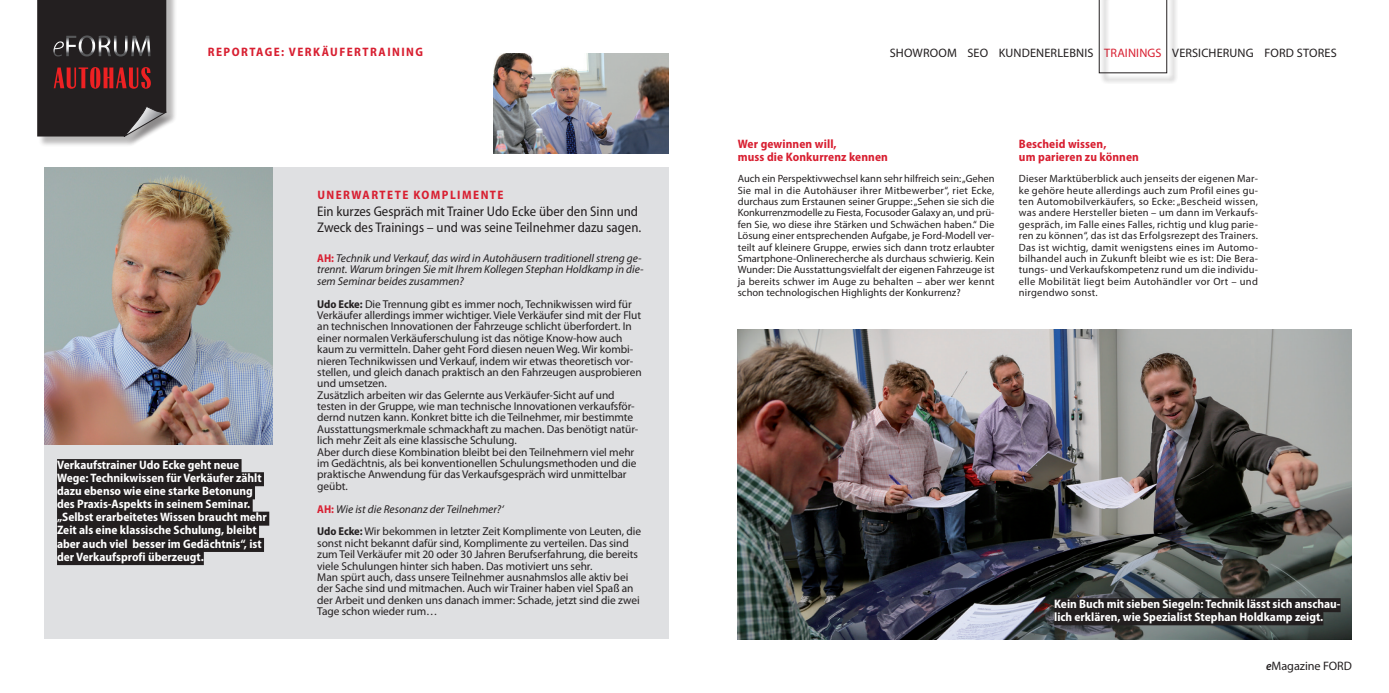
<style>
.page{position:relative;width:1389px;height:693px;background:#fff}
.page>*{position:absolute;margin:0;border:0;box-sizing:border-box;transform-origin:0 0}
.t1{font:semi-condensed 14px/15.8px "Myriad Pro";color:#231f20}
.t2{font:700 semi-condensed 12.25px/13.1px "Myriad Pro";color:#fff}
.t3{font:700 semi-condensed 12.25px/13.1px "Myriad Pro";letter-spacing:.01em;color:#d81f31}
.t4{font:12.25px "Myriad Pro";letter-spacing:.01em;color:#231f20}
.t5{font:700 semi-condensed 12.25px "Myriad Pro";letter-spacing:.12em;color:#d81f31}
.t6{font:11.38px/11.4px "Myriad Pro";letter-spacing:-.005em;color:#231f20}
.t7{font:italic 11.38px/11.4px "Myriad Pro";color:#231f20}
.t8{font:10.5px/11.4px "Myriad Pro";letter-spacing:.015em;color:#231f20;text-align:justify}
.s1{color:#d81f31}
.s2{font-weight:700;font-style:normal;font-stretch:semi-condensed;color:#d81f31}
.s3{font-weight:700;font-stretch:semi-condensed}
.s4{font-weight:700;font-stretch:semi-condensed;color:#d81f31}
.s5{font-style:italic}
.s6{font-weight:600;font-style:italic;font-stretch:semi-condensed}
</style>
<div class="page">
<div style="left:39px;top:0;width:138px;height:147px;background:#231f20;opacity:.31"></div>
<div style="left:126px;top:108px;width:51px;height:39px;background:#231f20;opacity:.31"></div>
<svg style="left:37px;top:0;width:132px;height:137px;background:#3b2d2e"></svg>
<img style="left:738px;top:329px;width:614px;height:309px">
<div style="left:1054px;top:597px;width:287px;height:14px;background:#231f20"></div>
<div style="left:1054px;top:610px;width:269px;height:14px;background:#231f20"></div>
<div style="left:1100px;top:0;width:78px;height:84px;background:#231f20;opacity:.75"></div>
<svg style="left:1099px;top:0;width:68px;height:73px"></svg>
<div style="left:44px;top:167px;width:625px;height:471px;background:#dfe0e2"></div>
<img style="left:44px;top:167px;width:229px;height:277px">
<div style="left:57px;top:458px;width:185px;height:14px;background:#231f20"></div>
<div style="left:57px;top:472px;width:207px;height:14px;background:#231f20"></div>
<div style="left:57px;top:485px;width:198px;height:14px;background:#231f20"></div>
<div style="left:57px;top:498px;width:196px;height:14px;background:#231f20"></div>
<div style="left:57px;top:511px;width:212px;height:14px;background:#231f20"></div>
<div style="left:57px;top:524px;width:202px;height:14px;background:#231f20"></div>
<div style="left:57px;top:537px;width:207px;height:14px;background:#231f20"></div>
<div style="left:57px;top:550px;width:147px;height:14px;background:#231f20"></div>
<img style="left:494px;top:54px;width:175px;height:99px">
<p class="t5" style="left:208px;top:45px;width:217px">REPORTAGE: VERKÄUFERTRAINING</p>
<p class="t4" style="left:890px;top:46px;width:449px">SHOWROOM SEO KUNDENERLEBNIS <span class="s1">TRAININGS</span> VERSICHERUNG FORD STORES</p>
<p class="t2" style="left:57px;top:458px;width:211px">Verkaufstrainer Udo Ecke geht neue Wege: Technikwissen für Verkäufer zählt dazu ebenso wie eine starke Betonung des Praxis-Aspekts in seinem Seminar. „Selbst erarbeitetes Wissen braucht mehr Zeit als eine klassische Schulung, bleibt aber auch viel besser im Gedächtnis“, ist der Verkaufsprofi überzeugt.</p>
<p class="t5" style="left:317px;top:188px;width:188px">UNERWARTETE KOMPLIMENTE</p>
<p class="t1" style="left:317px;top:204px;width:326px">Ein kurzes Gespräch mit Trainer Udo Ecke über den Sinn und<br>Zweck des Trainings – und was seine Teilnehmer dazu sagen.</p>
<p class="t7" style="left:317px;top:252px;width:328px"><span class="s2">AH:</span> Technik und Verkauf, das wird in Autohäusern traditionell streng ge&shy;trennt. Warum bringen Sie mit Ihrem Kollegen Stephan Holdkamp in die&shy;sem Seminar beides zusammen?</p>
<p class="t6" style="left:317px;top:297px;width:326px"><span class="s3">Udo Ecke:</span> Die Trennung gibt es immer noch, Technikwissen wird für Verkäufer allerdings immer wichtiger. Viele Verkäufer sind mit der Flut an technischen Innovationen der Fahrzeuge schlicht überfordert. In einer normalen Verkäuferschulung ist das nötige Know-how auch kaum zu vermitteln. Daher geht Ford diesen neuen Weg. Wir kombi&shy;nieren Technikwissen und Verkauf, indem wir etwas theoretisch vor&shy;stellen, und gleich danach praktisch an den Fahrzeugen ausprobieren und umsetzen.<br>Zusätzlich arbeiten wir das Gelernte aus Verkäufer-Sicht auf und testen in der Gruppe, wie man technische Innovationen verkaufsför&shy;dernd nutzen kann. Konkret bitte ich die Teilnehmer, mir bestimmte Ausstattungsmerkmale schmackhaft zu machen. Das benötigt natür&shy;lich mehr Zeit als eine klassische Schulung.<br>Aber durch diese Kombination bleibt bei den Teilnehmern viel mehr im Gedächtnis, als bei konventionellen Schulungsmethoden und die praktische Anwendung für das Verkaufsgespräch wird unmittelbar geübt.</p>
<p class="t6" style="left:317px;top:497px;width:325px;line-height:22.8px"><span class="s4">AH:</span> <span class="s5">Wie ist die Resonanz der Teilnehmer?‘<br></span><span class="s3">Udo Ecke:</span> Wir bekommen in letzter Zeit Komplimente von Leuten, die</p>
<p class="t6" style="left:317px;top:536px;width:324px">sonst nicht bekannt dafür sind, Komplimente zu verteilen. Das sind zum Teil Verkäufer mit 20 oder 30 Jahren Berufserfahrung, die bereits viele Schulungen hinter sich haben. Das motiviert uns sehr.<br>Man spürt auch, dass unsere Teilnehmer ausnahmslos alle aktiv bei der Sache sind und mitmachen. Auch wir Trainer haben viel Spaß an der Arbeit und denken uns danach immer: Schade, jetzt sind die zwei Tage schon wieder rum…</p>
<p class="t3" style="left:738px;top:137px;width:152px">Wer gewinnen will,<br>muss die Konkurrenz kennen</p>
<p class="t8" style="left:738px;top:173px;width:258px">Auch ein Perspektivwechsel kann sehr hilfreich sein: „Gehen Sie mal in die Autohäuser ihrer Mitbewerber“, riet Ecke, durchaus zum Erstaunen seiner Gruppe: „Sehen sie sich die Konkurrenzmodelle zu Fiesta, Focusoder Galaxy an, und prü&shy;fen Sie, wo diese ihre Stärken und Schwächen haben.“ Die Lösung einer entsprechenden Aufgabe, je Ford-Modell ver&shy;teilt auf kleinere Gruppe, erwies sich dann trotz erlaubter Smartphone-Onlinerecherche als durchaus schwierig. Kein Wunder: Die Ausstattungsvielfalt der eigenen Fahrzeuge ist ja bereits schwer im Auge zu behalten – aber wer kennt schon technologischen Highlights der Konkurrenz?</p>
<p class="t3" style="left:1019px;top:137px;width:122px">Bescheid wissen,<br>um parieren zu können</p>
<p class="t8" style="left:1019px;top:173px;width:241px">Dieser Marktüberblick auch jenseits der eigenen Mar&shy;ke gehöre heute allerdings auch zum Profil eines gu&shy;ten Automobilverkäufers, so Ecke: „Bescheid wissen, was andere Hersteller bieten – um dann im Verkaufs&shy;gespräch, im Falle eines Falles, richtig und klug parie&shy;ren zu können“, das ist das Erfolgsrezept des Trainers.<br>Das ist wichtig, damit wenigstens eines im Automo&shy;bilhandel auch in Zukunft bleibt wie es ist: Die Bera&shy;tungs- und Verkaufskompetenz rund um die individu&shy;elle Mobilität liegt beim Autohändler vor Ort – und nirgendwo sonst.</p>
<p class="t2" style="left:1054px;top:596px;width:288px">Kein Buch mit sieben Siegeln: Technik lässt sich anschau&shy;lich erklären, wie Spezialist Stephan Holdkamp zeigt.</p>
<p class="t4" style="left:1266px;top:657px;width:87px"><span class="s6">e</span>Magazine FORD</p>
</div>
